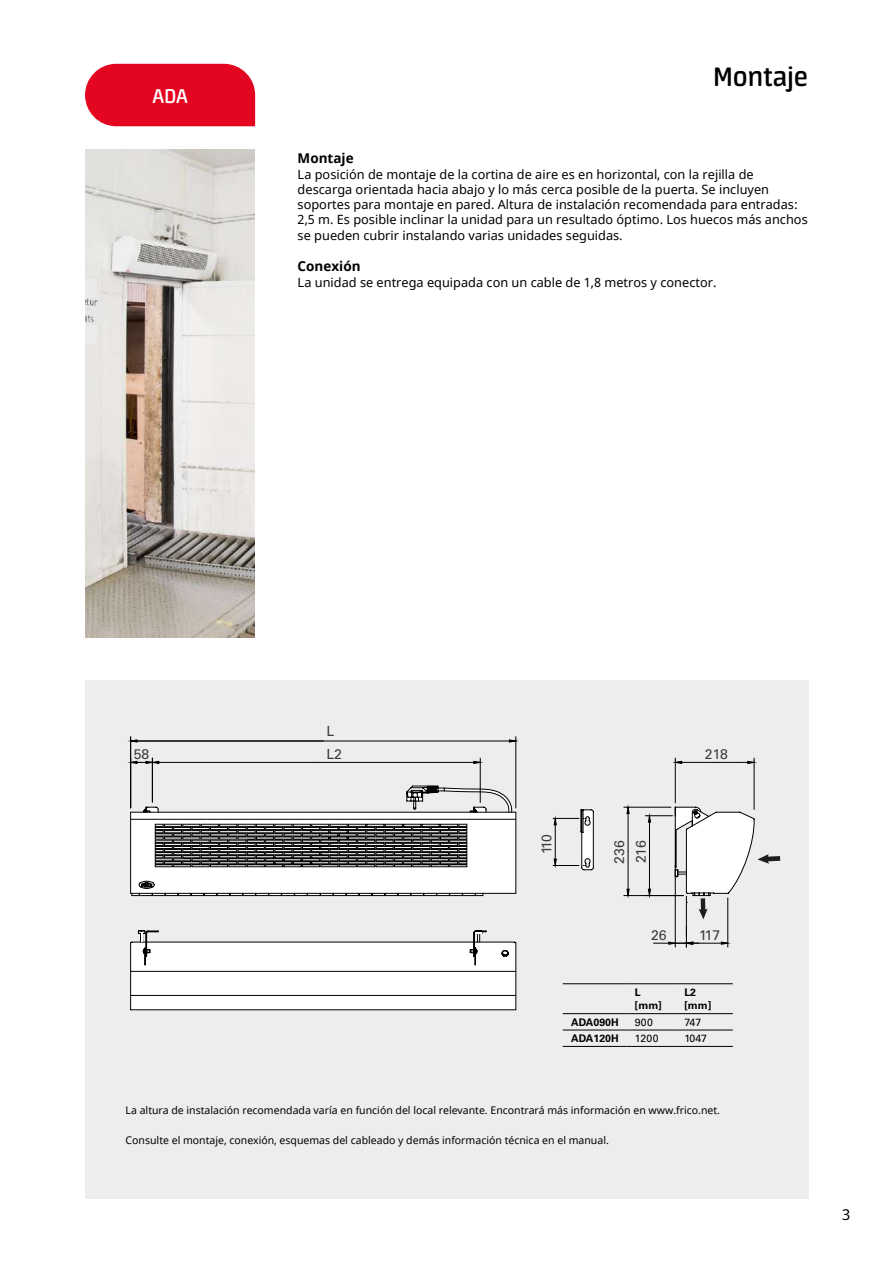
<style>
.page{position:relative;width:893px;height:1263px;background:#fff}
.page>*{position:absolute;margin:0;border:0;box-sizing:border-box;transform-origin:0 0}
.t1{font:600 30px "Neuron";color:#000}
.t2{font:600 22.5px "Neuron";color:#fff}
.t3{font:15px "Noto Sans";color:#000}
.t4{font:13.95px "Univers";color:#3b3b3a}
.t5{font:700 13.5px "Noto Sans";color:#000}
.t6{font:12.75px/15.3px "Noto Sans";color:#000}
.t7{font:10.5px "Noto Sans";color:#000}
.t8{font:700 10.5px/13.5px "Univers";color:#000}
.t9{font:10.5px "Univers";color:#000}
</style>
<div class="page">
<img style="left:85px;top:149px;width:170px;height:489px">
<div style="left:85px;top:680px;width:723px;height:519px;background:#ededed"></div>
<hr style="left:480px;top:760px;width:1px;height:42px;background:#000">
<hr style="left:316px;top:762px;width:164px;height:1px;background:#000">
<hr style="left:152px;top:762px;width:164px;height:1px;background:#000">
<svg style="left:473px;top:758px;width:8px;height:6px"></svg>
<hr style="left:130px;top:739px;width:1px;height:69px;background:#000">
<hr style="left:515px;top:739px;width:1px;height:69px;background:#000">
<hr style="left:131px;top:741px;width:192px;height:1px;background:#000">
<hr style="left:323px;top:741px;width:193px;height:1px;background:#000">
<svg style="left:130px;top:737px;width:8px;height:6px"></svg>
<svg style="left:509px;top:737px;width:8px;height:6px"></svg>
<hr style="left:686px;top:896px;width:1px;height:40px;background:#000">
<hr style="left:727px;top:897px;width:1px;height:44px;background:#000">
<hr style="left:675px;top:760px;width:1px;height:43px;background:#000">
<hr style="left:754px;top:760px;width:1px;height:49px;background:#000">
<hr style="left:675px;top:762px;width:40px;height:1px;background:#000">
<hr style="left:715px;top:762px;width:39px;height:1px;background:#000">
<svg style="left:674px;top:758px;width:8px;height:6px"></svg>
<svg style="left:747px;top:758px;width:8px;height:6px"></svg>
<hr style="left:152px;top:760px;width:1px;height:41px;background:#000">
<svg style="left:131px;top:758px;width:29px;height:6px"></svg>
<hr style="left:675px;top:865px;width:1px;height:82px;background:#000">
<svg style="left:653px;top:926px;width:76px;height:21px"></svg>
<svg style="left:552px;top:808px;width:93px;height:88px"></svg>
<svg style="left:130px;top:785px;width:387px;height:225px"></svg>
<hr style="left:131px;top:971px;width:385px;height:1px;background:#000">
<svg style="left:504px;top:950px;width:2px;height:7px"></svg>
<hr style="left:131px;top:995px;width:385px;height:1px;background:#000">
<hr style="left:131px;top:1009px;width:385px;height:1px;background:#000">
<hr style="left:130px;top:942px;width:1px;height:68px;background:#000">
<svg style="left:553px;top:809px;width:40px;height:61px"></svg>
<svg style="left:470px;top:932px;width:12px;height:22px"></svg>
<svg style="left:132px;top:931px;width:19px;height:34px"></svg>
<svg style="left:645px;top:807px;width:135px;height:112px"></svg>
<div style="left:85px;top:64px;width:170px;height:62px;background:#e40520"></div>
<hr style="left:563px;top:1046px;width:63px;height:1px;background:#000">
<hr style="left:626px;top:1046px;width:50px;height:1px;background:#000">
<hr style="left:676px;top:1046px;width:57px;height:1px;background:#000">
<hr style="left:563px;top:1030px;width:63px;height:1px;background:#000">
<hr style="left:626px;top:1030px;width:50px;height:1px;background:#000">
<hr style="left:676px;top:1030px;width:57px;height:1px;background:#000">
<hr style="left:563px;top:983px;width:63px;height:1px;background:#000">
<hr style="left:626px;top:983px;width:50px;height:1px;background:#000">
<hr style="left:676px;top:983px;width:57px;height:1px;background:#000">
<hr style="left:563px;top:1013px;width:63px;height:1px;background:#000">
<hr style="left:626px;top:1013px;width:50px;height:1px;background:#000">
<hr style="left:676px;top:1013px;width:57px;height:1px;background:#000">
<h2 class="t2" style="left:153px;top:83px;width:37px">ADA</h2>
<h1 class="t1" style="left:714px;top:60px;width:96px">Montaje</h1>
<p class="t5" style="left:298px;top:149px;width:58px">Montaje</p>
<p class="t6" style="left:298px;top:167px;width:512px">La posición de montaje de la cortina de aire es en horizontal, con la rejilla de descarga orientada hacia abajo y lo más cerca posible de la puerta. Se incluyen soportes para montaje en pared. Altura de instalación recomendada para entradas:<br>2,5 m. Es posible inclinar la unidad para un resultado óptimo. Los huecos más anchos se pueden cubrir instalando varias unidades seguidas.</p>
<p class="t5" style="left:298px;top:257px;width:64px">Conexión</p>
<p class="t6" style="left:298px;top:275px;width:420px">La unidad se entrega equipada con un cable de 1,8 metros y conector.</p>
<p class="t4" style="left:326px;top:723px;width:9px">L</p>
<p class="t4" style="left:134px;top:745px;width:17px">58</p>
<p class="t4" style="left:326px;top:745px;width:17px">L2</p>
<p class="t4" style="left:538px;top:854px;width:22px;rotate:-90deg">110</p>
<p class="t4" style="left:633px;top:863px;width:25px;rotate:-90deg">216</p>
<p class="t4" style="left:611px;top:864px;width:25px;rotate:-90deg">236</p>
<p class="t4" style="left:705px;top:746px;width:25px">218</p>
<p class="t4" style="left:651px;top:926px;width:17px">26</p>
<p class="t4" style="left:699px;top:927px;width:23px">117</p>
<p class="t8" style="left:635px;top:985px;width:28px">L [mm]</p>
<p class="t8" style="left:684px;top:985px;width:28px">L2 [mm]</p>
<p class="t8" style="left:571px;top:1015px;width:49px">ADA090H</p>
<p class="t9" style="left:635px;top:1016px;width:19px">900</p>
<p class="t9" style="left:684px;top:1016px;width:18px">747</p>
<p class="t8" style="left:571px;top:1032px;width:49px">ADA120H</p>
<p class="t9" style="left:635px;top:1032px;width:25px">1200</p>
<p class="t9" style="left:684px;top:1032px;width:24px">1047</p>
<p class="t7" style="left:126px;top:1103px;width:596px">La altura de instalación recomendada varía en función del local relevante. Encontrará más información en www.frico.net.</p>
<p class="t7" style="left:126px;top:1133px;width:485px">Consulte el montaje, conexión, esquemas del cableado y demás información técnica en el manual.</p>
<p class="t3" style="left:842px;top:1204px;width:10px">3</p>
</div>
